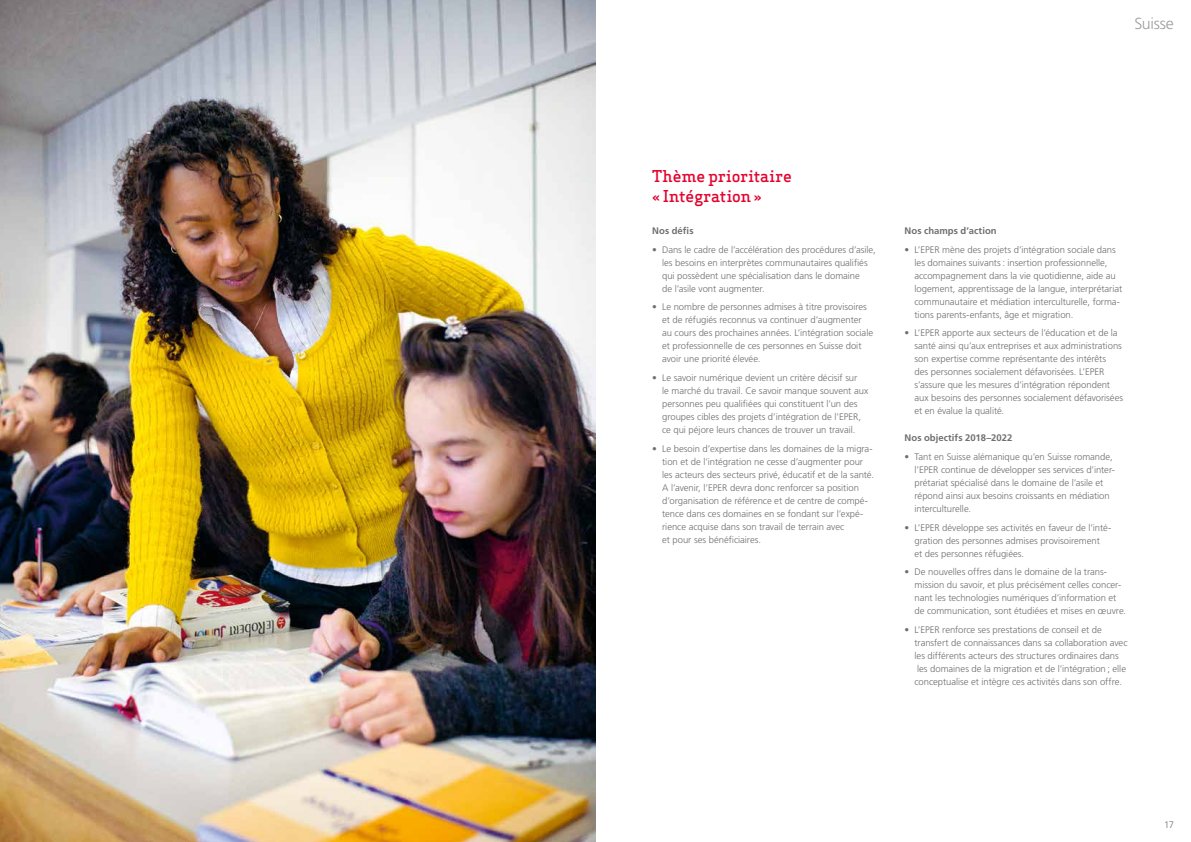
<style>
.page{position:relative;width:1191px;height:842px;background:#fff}
.page>*{position:absolute;margin:0;border:0;box-sizing:border-box;transform-origin:0 0}
.t1{font:500 16px/20px "Apex Serif";color:#e4032e}
.t2{font:300 16px "Frutiger LT";letter-spacing:-.02em;color:#9d9d9c}
.t3{font:300 9.5px/13px "Frutiger LT";letter-spacing:-.005em;color:#706f6f}
.t4{font:700 9.5px "Frutiger LT";letter-spacing:.005em;color:#706f6f}
</style>
<div class="page">
<img style="left:0;top:0;width:595px;height:842px">
<h1 class="t2" style="left:1134px;top:14px;width:41px">Suisse</h1>
<h1 class="t1" style="left:652px;top:166px;width:141px">Thème prioritaire « Intégration »</h1>
<p class="t4" style="left:652px;top:225px;width:43px">Nos défis</p>
<p class="t3" style="left:662px;top:243px;width:215px;text-indent:-10px">• Dans le cadre de l’accélération des procédures d’asile, les besoins en interprètes communautaires qualifiés qui possèdent une spécialisation dans le domaine<br>de l’asile vont augmenter.</p>
<p class="t3" style="left:662px;top:301px;width:212px;text-indent:-10px">• Le nombre de personnes admises à titre provisoires et de réfugiés reconnus va continuer d’augmenter au cours des prochaines années. L’intégration sociale et professionnelle de ces personnes en Suisse doit avoir une priorité élevée.</p>
<p class="t3" style="left:662px;top:371px;width:208px;text-indent:-10px">• Le savoir numérique devient un critère décisif sur<br>le marché du travail. Ce savoir manque souvent aux personnes peu qualifiées qui constituent l’un des groupes cibles des projets d’intégration de l’EPER, ce qui péjore leurs chances de trouver un travail.</p>
<p class="t3" style="left:662px;top:442px;width:213px;text-indent:-10px">• Le besoin d’expertise dans les domaines de la migra&shy;tion et de l’intégration ne cesse d’augmenter pour les acteurs des secteurs privé, éducatif et de la santé.<br>A l’avenir, l’EPER devra donc renforcer sa position d’organisation de référence et de centre de compé&shy;tence dans ces domaines en se fondant sur l’expé&shy;rience acquise dans son travail de terrain avec<br>et pour ses bénéficiaires.</p>
<p class="t4" style="left:904px;top:225px;width:94px">Nos champs d’action</p>
<p class="t3" style="left:914px;top:243px;width:209px;text-indent:-10px">• L’EPER mène des projets d’intégration sociale dans les domaines suivants : insertion professionnelle, accompagnement dans la vie quotidienne, aide au logement, apprentissage de la langue, interprétariat communautaire et médiation interculturelle, forma&shy;tions parents-enfants, âge et migration.</p>
<p class="t3" style="left:914px;top:327px;width:210px;text-indent:-10px">• L’EPER apporte aux secteurs de l’éducation et de la santé ainsi qu’aux entreprises et aux administrations son expertise comme représentante des intérêts<br>des personnes socialement défavorisées. L’EPER s’assure que les mesures d’intégration répondent aux besoins des personnes socialement défavorisées et en évalue la qualité.</p>
<p class="t4" style="left:904px;top:432px;width:109px">Nos objectifs 2018–2022</p>
<p class="t3" style="left:914px;top:450px;width:201px;text-indent:-10px">• Tant en Suisse alémanique qu’en Suisse romande, l’EPER continue de développer ses services d’inter&shy;prétariat spécialisé dans le domaine de l’asile et répond ainsi aux besoins croissants en médiation interculturelle.</p>
<p class="t3" style="left:914px;top:521px;width:197px;text-indent:-10px">• L’EPER développe ses activités en faveur de l’inté&shy;gration des personnes admises provisoirement<br>et des personnes réfugiées.</p>
<p class="t3" style="left:914px;top:566px;width:213px;text-indent:-10px">• De nouvelles offres dans le domaine de la trans&shy;mission du savoir, et plus précisément celles concer&shy;nant les technologies numériques d’information et de communication, sont étudiées et mises en œuvre.</p>
<p class="t3" style="left:914px;top:623px;width:215px;text-indent:-10px">• L’EPER renforce ses prestations de conseil et de transfert de connaissances dans sa collaboration avec les différents acteurs des structures ordinaires dans les domaines de la migration et de l’intégration ; elle conceptualise et intègre ces activités dans son offre.</p>
<p class="t3" style="left:1164px;top:818px;width:11px">17</p>
</div>
